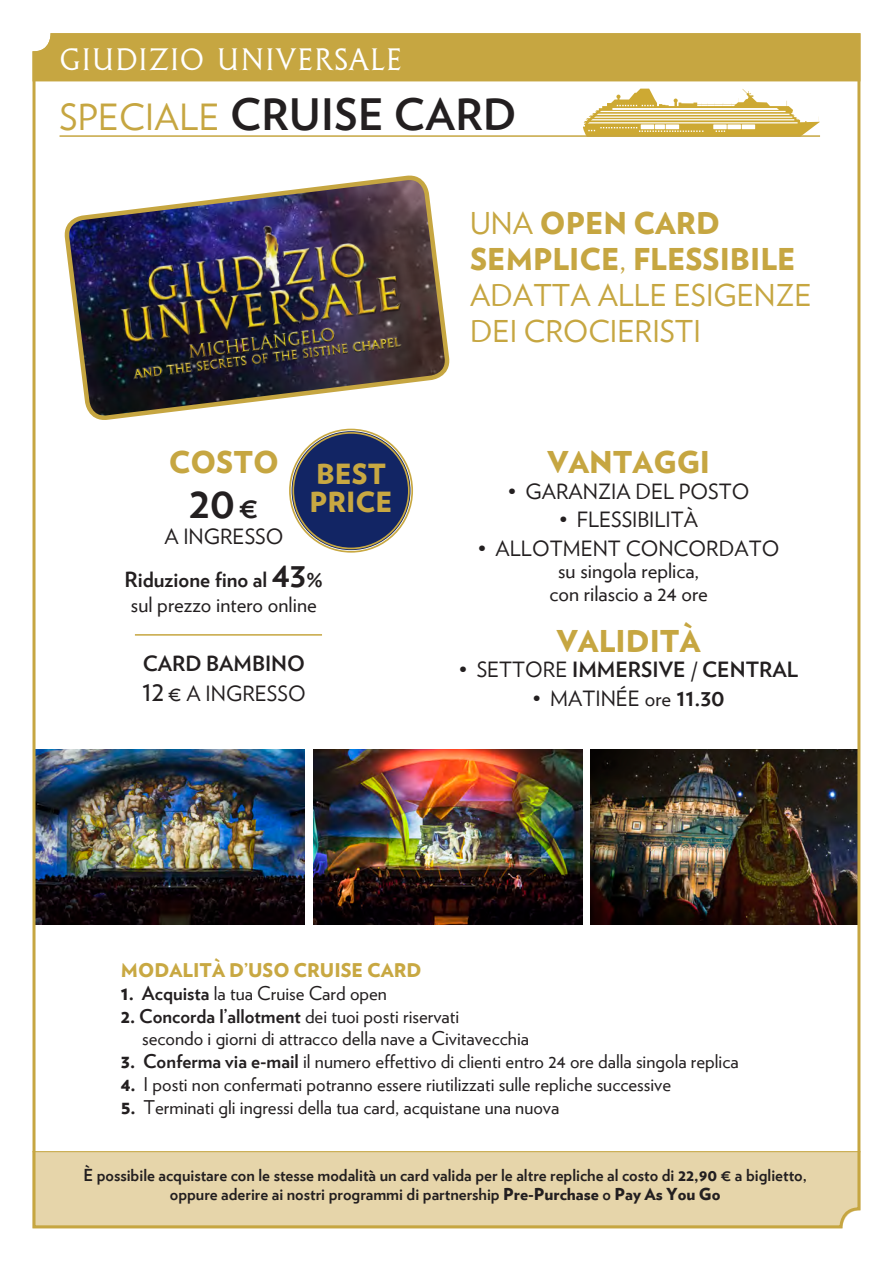
<style>
.page{position:relative;width:893px;height:1263px;background:#fff}
.page>*{position:absolute;margin:0;border:0;box-sizing:border-box;transform-origin:0 0}
.t1{font:700 45px "Verlag";color:#231f20}
.t2{font:700 43.2px "Verlag";letter-spacing:.01em;color:#231f20}
.t3{font:900 30px "Verlag";color:#c6a641}
.t4{font:30px "Verlag";color:#c6a641}
.t5{font:900 27.75px/27.8px "Verlag";color:#c8a842}
.t6{font:27px "Cenotaph Titling";color:#fff}
.t7{font:21px "Verlag";color:#231f20}
.t8{font:700 21px "Verlag";color:#231f20}
.t9{font:18.9px "Verlag";color:#231f20}
.t10{font:900 18.9px "Verlag";color:#c8a842}
.t11{font:700 16.5px/19.8px "Verlag";color:#231f20;text-align:center}
.s1{font-weight:400;font-size:36px;color:#c6a641}
.s2{font-size:30px}
.s3{font-size:36px}
.s4{font-size:24px}
.s5{font-size:28.5px}
.s6{font-weight:400}
.s7{font-weight:700;font-size:24px}
.s8{font-weight:900}
.s9{font-weight:700}
</style>
<div class="page">
<img style="left:32px;top:83px;width:829px;height:1146px">
<div style="left:32px;top:33px;width:829px;height:50px;background:#c6a641"></div>
<svg style="left:583px;top:89px;width:237px;height:46px"></svg>
<hr style="left:60px;top:135px;width:760px;height:2px;background:#c6a641">
<p class="t6" style="left:60px;top:41px;width:344px">GIUDIZIO UNIVERSALE</p>
<p class="t2" style="left:60px;top:81px;width:459px"><span class="s1">SPECIALE</span> CRUISE CARD</p>
<p class="t3" style="left:169px;top:438px;width:112px">COSTO</p>
<p class="t1" style="left:189px;top:467px;width:71px">20<span class="s2">€</span></p>
<p class="t7" style="left:164px;top:520px;width:121px">A INGRESSO</p>
<p class="t8" style="left:124px;top:563px;width:200px">Riduzione fino al <span class="s3">43</span><span class="s4">%</span></p>
<p class="t7" style="left:131px;top:589px;width:187px">sul prezzo intero online</p>
<p class="t8" style="left:143px;top:647px;width:164px">CARD BAMBINO</p>
<p class="t7" style="left:142px;top:678px;width:165px"><span class="s5">12</span> € A INGRESSO</p>
<p class="t5" style="left:310px;top:458px;width:85px">BEST<br>PRICE</p>
<p class="t3" style="left:470px;top:199px;width:251px"><span class="s6">UNA</span> OPEN CARD</p>
<p class="t3" style="left:470px;top:235px;width:327px">SEMPLICE<span class="s6">,</span> FLESSIBILE</p>
<p class="t4" style="left:470px;top:273px;width:343px">ADATTA ALLE ESIGENZE</p>
<p class="t4" style="left:470px;top:309px;width:232px">DEI CROCIERISTI</p>
<p class="t3" style="left:547px;top:438px;width:164px">VANTAGGI</p>
<p class="t7" style="left:508px;top:475px;width:243px">• GARANZIA DEL POSTO</p>
<p class="t7" style="left:559px;top:504px;width:140px">• FLESSIBILITÀ</p>
<p class="t7" style="left:478px;top:532px;width:303px">• ALLOTMENT CONCORDATO</p>
<p class="t7" style="left:558px;top:555px;width:142px">su singola replica,</p>
<p class="t7" style="left:549px;top:577px;width:160px">con rilascio a 24 ore</p>
<p class="t3" style="left:557px;top:616px;width:145px">VALIDITÀ</p>
<p class="t8" style="left:459px;top:653px;width:341px"><span class="s6">• SETTORE</span> IMMERSIVE <span class="s6">/</span> CENTRAL</p>
<p class="t7" style="left:533px;top:683px;width:194px">• MATINÉE ore <span class="s7">11.30</span></p>
<p class="t10" style="left:121px;top:955px;width:302px">MODALITÀ D’USO CRUISE CARD</p>
<p class="t9" style="left:121px;top:979px;width:268px"><span class="s8">1.</span> <span class="s9">Acquista</span> la tua Cruise Card open</p>
<p class="t9" style="left:121px;top:1002px;width:340px"><span class="s8">2.</span> <span class="s9">Concorda l’allotment</span> dei tuoi posti riservati</p>
<p class="t9" style="left:142px;top:1024px;width:388px">secondo i giorni di attracco della nave a Civitavecchia</p>
<p class="t9" style="left:121px;top:1047px;width:619px"><span class="s8">3.</span> <span class="s9">Conferma via e-mail</span> il numero effettivo di clienti entro 24 ore dalla singola replica</p>
<p class="t9" style="left:121px;top:1070px;width:552px"><span class="s8">4.</span> I posti non confermati potranno essere riutilizzati sulle repliche successive</p>
<p class="t9" style="left:121px;top:1092px;width:440px"><span class="s8">5.</span> Terminati gli ingressi della tua card, acquistane una nuova</p>
<p class="t11" style="left:83px;top:1164px;width:725px">È possibile acquistare con le stesse modalità un card valida per le altre repliche al costo di <span class="s8">22,90</span> € a biglietto, oppure aderire ai nostri programmi di partnership <span class="s8">Pre-Purchase</span> o <span class="s8">Pay As You Go</span></p>
</div>
